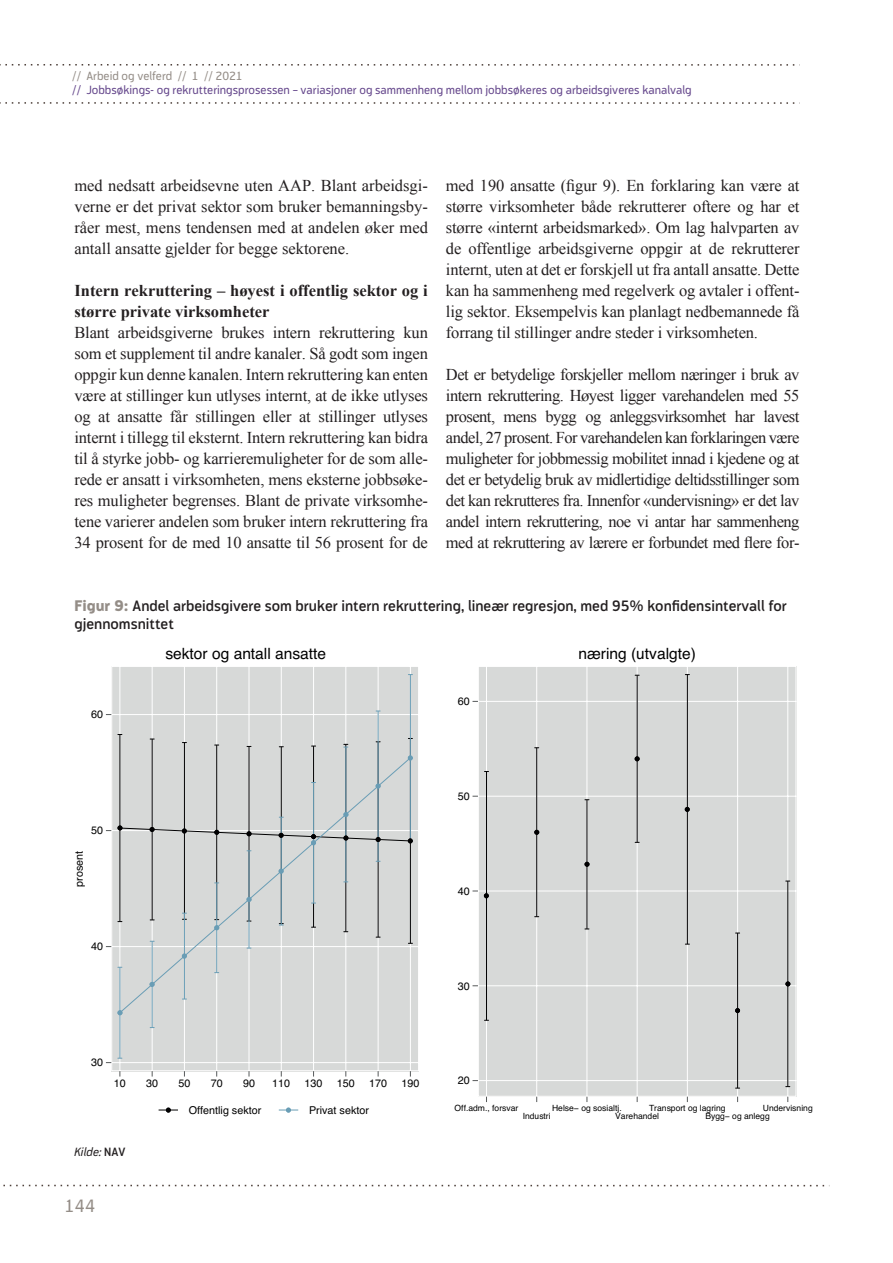
<style>
.page{position:relative;width:893px;height:1263px;background:#fff}
.page>*{position:absolute;margin:0;border:0;box-sizing:border-box;transform-origin:0 0}
.t1{font:18px "Modus";color:#948d87}
.t2{font:16.5px/21px "Times New Roman";letter-spacing:-.01em;color:#231f20;text-align:justify}
.t3{font:700 16.5px/21px "Times New Roman";color:#231f20}
.t4{font:15.6px "Helvetica";color:#000001}
.t5{font:600 15px/18px "Modus";color:#231f20}
.t6{font:12px "Modus";color:#64468b}
.t7{font:12px "Modus";color:#948d87}
.t8{font:italic 12px "Modus";color:#231f20}
.t9{font:10.8px "Helvetica";color:#000001}
.t10{font:8.55px/8.6px "Helvetica";color:#000001}
.s1{font-weight:800;color:#948d87}
.s2{font-weight:600;font-style:normal}
</style>
<div class="page">
<svg style="left:0;top:64px;width:795px;height:2px"></svg>
<svg style="left:0;top:102px;width:795px;height:2px"></svg>
<svg style="left:3px;top:1185px;width:822px;height:1px"></svg>
<svg style="left:111px;top:667px;width:308px;height:405px;background:#d8dad9"></svg>
<hr style="left:119px;top:734px;width:1px;height:187px;background:#000001">
<hr style="left:152px;top:739px;width:1px;height:181px;background:#000001">
<hr style="left:184px;top:742px;width:1px;height:177px;background:#000001">
<hr style="left:216px;top:745px;width:1px;height:175px;background:#000001">
<hr style="left:249px;top:746px;width:1px;height:175px;background:#000001">
<hr style="left:281px;top:747px;width:1px;height:177px;background:#000001">
<hr style="left:313px;top:746px;width:1px;height:181px;background:#000001">
<hr style="left:119px;top:967px;width:1px;height:91px;background:#699db5">
<hr style="left:152px;top:941px;width:1px;height:86px;background:#699db5">
<hr style="left:345px;top:747px;width:1px;height:135px;background:#699db5">
<svg style="left:344px;top:744px;width:4px;height:4px"></svg>
<hr style="left:378px;top:711px;width:1px;height:150px;background:#699db5">
<hr style="left:410px;top:675px;width:1px;height:166px;background:#699db5">
<svg style="left:119px;top:757px;width:292px;height:257px;background:#d0d3d3"></svg>
<svg style="left:118px;top:1010px;width:4px;height:5px"></svg>
<svg style="left:150px;top:982px;width:5px;height:5px"></svg>
<svg style="left:182px;top:954px;width:5px;height:4px"></svg>
<svg style="left:214px;top:919px;width:5px;height:11px"></svg>
<svg style="left:247px;top:897px;width:5px;height:5px"></svg>
<svg style="left:279px;top:869px;width:5px;height:4px"></svg>
<svg style="left:118px;top:825px;width:295px;height:26px;background:#c5c8c7"></svg>
<svg style="left:344px;top:812px;width:4px;height:5px"></svg>
<svg style="left:376px;top:784px;width:4px;height:4px"></svg>
<svg style="left:408px;top:755px;width:5px;height:5px"></svg>
<svg style="left:159px;top:1108px;width:19px;height:4px"></svg>
<svg style="left:279px;top:1108px;width:19px;height:4px"></svg>
<div style="left:477px;top:666px;width:320px;height:431px;background:#d7d9d8"></div>
<hr style="left:486px;top:771px;width:1px;height:249px;background:#000001">
<hr style="left:536px;top:748px;width:1px;height:169px;background:#000001">
<hr style="left:587px;top:800px;width:1px;height:129px;background:#000001">
<hr style="left:637px;top:675px;width:1px;height:167px;background:#000001">
<hr style="left:687px;top:675px;width:1px;height:269px;background:#000001">
<hr style="left:737px;top:933px;width:1px;height:155px;background:#000001">
<hr style="left:787px;top:881px;width:1px;height:205px;background:#000001">
<svg style="left:484px;top:893px;width:5px;height:5px"></svg>
<svg style="left:534px;top:830px;width:5px;height:5px"></svg>
<svg style="left:585px;top:862px;width:4px;height:5px"></svg>
<svg style="left:635px;top:756px;width:4px;height:5px"></svg>
<svg style="left:685px;top:807px;width:5px;height:5px"></svg>
<svg style="left:735px;top:1008px;width:5px;height:5px"></svg>
<svg style="left:785px;top:981px;width:5px;height:5px"></svg>
<p class="t7" style="left:72px;top:69px;width:172px">// Arbeid og velferd // 1 // 2021</p>
<p class="t6" style="left:72px;top:83px;width:621px">// Jobbsøkings- og rekrutteringsprosessen – variasjoner og sammenheng mellom jobbsøkeres og arbeidsgiveres kanalvalg</p>
<p class="t2" style="left:74px;top:175px;width:355px">med nedsatt arbeidsevne uten AAP. Blant arbeidsgi&shy;verne er det privat sektor som bruker bemanningsby&shy;råer mest, mens tendensen med at andelen øker med antall ansatte gjelder for begge sektorene.</p>
<p class="t3" style="left:74px;top:280px;width:355px">Intern rekruttering – høyest i offentlig sektor og i større private virksomheter</p>
<p class="t2" style="left:74px;top:322px;width:355px">Blant arbeidsgiverne brukes intern rekruttering kun som et supplement til andre kanaler. Så godt som ingen oppgir kun denne kanalen. Intern rekruttering kan enten være at stillinger kun utlyses internt, at de ikke utlyses og at ansatte får stillingen eller at stillinger utlyses internt i tillegg til eksternt. Intern rekruttering kan bidra til å styrke jobb- og karrieremuligheter for de som alle&shy;rede er ansatt i virksomheten, mens eksterne jobbsøke&shy;res muligheter begrenses. Blant de private virksomhe&shy;tene varierer andelen som bruker intern rekruttering fra 34 prosent for de med 10 ansatte til 56 prosent for de</p>
<p class="t2" style="left:446px;top:175px;width:355px">med 190 ansatte (figur 9). En forklaring kan være at større virksomheter både rekrutterer oftere og har et større «internt arbeidsmarked». Om lag halvparten av de offentlige arbeidsgiverne oppgir at de rekrutterer internt, uten at det er forskjell ut fra antall ansatte. Dette kan ha sammenheng med regelverk og avtaler i offent&shy;lig sektor. Eksempelvis kan planlagt nedbemannede få forrang til stillinger andre steder i virksomheten.</p>
<p class="t2" style="left:446px;top:364px;width:355px">Det er betydelige forskjeller mellom næringer i bruk av intern rekruttering. Høyest ligger varehandelen med 55 prosent, mens bygg og anleggsvirksomhet har lavest andel, 27 prosent. For varehandelen kan forklaringen være muligheter for jobbmessig mobilitet innad i kjedene og at det er betydelig bruk av midlertidige deltidsstillinger som det kan rekrutteres fra. Innenfor «undervisning» er det lav andel intern rekruttering, noe vi antar har sammenheng med at rekruttering av lærere er forbundet med flere for-</p>
<p class="t5" style="left:74px;top:597px;width:714px"><span class="s1">Figur 9:</span> Andel arbeidsgivere som bruker intern rekruttering, lineær regresjon, med 95% konfidensintervall for gjennomsnittet</p>
<p class="t9" style="left:91px;top:706px;width:13px">60</p>
<p class="t4" style="left:165px;top:641px;width:162px">sektor og antall ansatte</p>
<p class="t9" style="left:91px;top:822px;width:13px">50</p>
<p class="t9" style="left:71px;top:886px;width:37px;rotate:-90deg">prosent</p>
<p class="t9" style="left:91px;top:938px;width:13px">40</p>
<p class="t9" style="left:91px;top:1054px;width:13px">30</p>
<p class="t9" style="left:114px;top:1075px;width:13px">10</p>
<p class="t9" style="left:146px;top:1075px;width:13px">30</p>
<p class="t9" style="left:178px;top:1075px;width:13px">50</p>
<p class="t9" style="left:211px;top:1075px;width:13px">70</p>
<p class="t9" style="left:243px;top:1075px;width:13px">90</p>
<p class="t9" style="left:272px;top:1075px;width:19px">110</p>
<p class="t9" style="left:305px;top:1075px;width:19px">130</p>
<p class="t9" style="left:337px;top:1075px;width:19px">150</p>
<p class="t9" style="left:369px;top:1075px;width:19px">170</p>
<p class="t9" style="left:401px;top:1075px;width:19px">190</p>
<p class="t9" style="left:189px;top:1102px;width:74px">Offentlig sektor</p>
<p class="t9" style="left:309px;top:1102px;width:61px">Privat sektor</p>
<p class="t8" style="left:74px;top:1145px;width:52px">Kilde: <span class="s2">NAV</span></p>
<p class="t1" style="left:65px;top:1195px;width:32px">144</p>
<p class="t9" style="left:458px;top:693px;width:13px">60</p>
<p class="t9" style="left:458px;top:788px;width:13px">50</p>
<p class="t9" style="left:458px;top:883px;width:13px">40</p>
<p class="t9" style="left:458px;top:977px;width:13px">30</p>
<p class="t9" style="left:458px;top:1072px;width:13px">20</p>
<p class="t4" style="left:578px;top:641px;width:119px">næring (utvalgte)</p>
<p class="t10" style="left:455px;top:1104px;width:65px">Off.adm., forsvar</p>
<p class="t10" style="left:763px;top:1104px;width:51px">Undervisning</p>
<p class="t10" style="left:523px;top:1112px;width:30px">Industri</p>
<p class="t10" style="left:615px;top:1104px;width:45px;text-indent:-63px">Helse− og sosialtj.<br>Varehandel</p>
<p class="t10" style="left:705px;top:1104px;width:66px;text-indent:-56px">Transport og lagring<br>Bygg− og anlegg</p>
</div>
